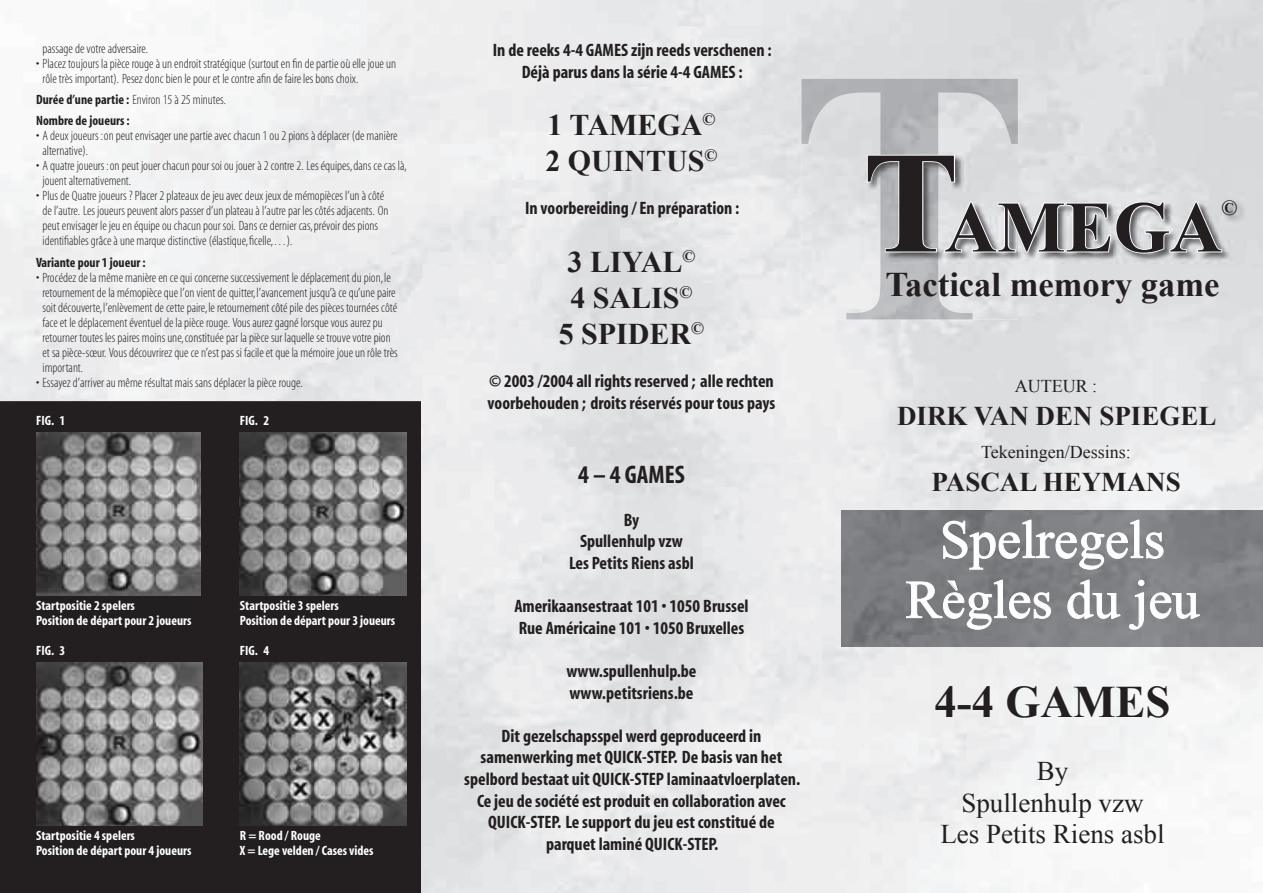
<style>
.page{position:relative;width:1263px;height:893px;background:#fff}
.page>*{position:absolute;margin:0;border:0;box-sizing:border-box;transform-origin:0 0}
.t1{font:700 72.3px "Times New Roman";color:#231f20}
.t2{font:54px/60px "Times New Roman";color:#fff;text-align:center}
.t3{font:700 45px "Times New Roman";color:#231f20}
.t4{font:700 34.5px "Times New Roman";color:#231f20}
.t5{font:700 30px/36px "Times New Roman";color:#231f20}
.t6{font:27px/31.5px "Times New Roman";color:#231f20;text-align:center}
.t7{font:700 27px "Times New Roman";color:#231f20}
.t8{font:25.5px "Myriad MM 700 300";color:#231f20}
.t9{font:700 21.6px "Times New Roman";color:#231f20}
.t10{font:18px/21.6px "Myriad MM 700 300";color:#231f20;text-align:center}
.t11{font:18px "Times New Roman";color:#231f20}
.t12{font:13.5px/15px "Myriad MM 215 300";color:#231f20}
.t13{font:13.5px/15px "Myriad MM 700 300";color:#fff}
.t14{font:13.5px "Myriad MM 700 300";color:#231f20}
.s1{font-family:"Myriad MM 700 300"}
.s2{font-size:144.75px}
</style>
<div class="page">
<img style="left:0;top:0;width:631px;height:893px">
<img style="left:801px;top:224px;width:217px;height:96px">
<img style="left:801px;top:78px;width:86px;height:146px">
<img style="left:887px;top:78px;width:131px;height:76px">
<img style="left:1018px;top:154px;width:228px;height:109px">
<img style="left:866px;top:254px;width:152px;height:9px">
<svg style="left:866px;top:154px;width:357px;height:100px;background:#c2c3c5"></svg>
<img style="left:842px;top:510px;width:421px;height:136px">
<svg style="left:942px;top:519px;width:222px;height:51px;background:#8f9194"></svg>
<svg style="left:906px;top:579px;width:145px;height:51px;background:#8c8d90"></svg>
<svg style="left:1067px;top:579px;width:54px;height:40px;background:#919396"></svg>
<svg style="left:1128px;top:579px;width:72px;height:51px;background:#909295"></svg>
<div style="left:0;top:402px;width:421px;height:491px;background:#231f20"></div>
<img style="left:36px;top:433px;width:164px;height:162px">
<img style="left:240px;top:433px;width:166px;height:162px">
<img style="left:36px;top:663px;width:166px;height:162px">
<img style="left:240px;top:663px;width:166px;height:162px">
<p class="t12" style="left:43px;top:41px;width:107px">passage de votre adversaire.</p>
<p class="t12" style="left:43px;top:56px;width:355px;text-indent:-6px">• Placez toujours la pièce rouge à un endroit stratégique (surtout en fin de partie où elle joue un rôle très important). Pesez donc bien le pour et le contre afin de faire les bons choix.</p>
<p class="t12" style="left:36px;top:93px;width:191px"><span class="s1">Durée d’une partie :</span> Environ 15 à 25 minutes.</p>
<p class="t14" style="left:36px;top:114px;width:95px">Nombre de joueurs :</p>
<p class="t12" style="left:43px;top:129px;width:357px;text-indent:-6px">• A deux joueurs : on peut envisager une partie avec chacun 1 ou 2 pions à déplacer (de manière alternative).</p>
<p class="t12" style="left:43px;top:159px;width:366px;text-indent:-6px">• A quatre joueurs : on peut jouer chacun pour soi ou jouer à 2 contre 2. Les équipes, dans ce cas là, jouent alternativement.</p>
<p class="t12" style="left:43px;top:189px;width:347px;text-indent:-6px">• Plus de Quatre joueurs ? Placer 2 plateaux de jeu avec deux jeux de mémopièces l’un à côté de l’autre. Les joueurs peuvent alors passer d’un plateau à l’autre par les côtés adjacents. On peut envisager le jeu en équipe ou chacun pour soi. Dans ce dernier cas, prévoir des pions identifiables grâce à une marque distinctive (élastique, ficelle,…).</p>
<p class="t14" style="left:36px;top:256px;width:111px">Variante pour 1 joueur :</p>
<p class="t12" style="left:43px;top:270px;width:357px;text-indent:-6px">• Procédez de la même manière en ce qui concerne successivement le déplacement du pion, le retournement de la mémopièce que l’on vient de quitter, l’avancement jusqu’à ce qu’une paire soit découverte, l’enlèvement de cette paire, le retournement côté pile des pièces tournées côté face et le déplacement éventuel de la pièce rouge. Vous aurez gagné lorsque vous aurez pu retourner toutes les paires moins une, constituée par la pièce sur laquelle se trouve votre pion et sa pièce-sœur. Vous découvrirez que ce n’est pas si facile et que la mémoire joue un rôle très important.</p>
<p class="t12" style="left:36px;top:375px;width:268px">• Essayez d’arriver au même résultat mais sans déplacer la pièce rouge.</p>
<p class="t13" style="left:36px;top:414px;width:31px">FIG. 1</p>
<p class="t13" style="left:240px;top:414px;width:31px">FIG. 2</p>
<p class="t13" style="left:36px;top:599px;width:157px">Startpositie 2 spelers<br>Position de départ pour 2 joueurs</p>
<p class="t13" style="left:240px;top:599px;width:157px">Startpositie 3 spelers<br>Position de départ pour 3 joueurs</p>
<p class="t13" style="left:36px;top:644px;width:31px">FIG. 3</p>
<p class="t13" style="left:240px;top:644px;width:31px">FIG. 4</p>
<p class="t13" style="left:36px;top:829px;width:157px">Startpositie 4 spelers<br>Position de départ pour 4 joueurs</p>
<p class="t13" style="left:240px;top:829px;width:135px">R = Rood / Rouge<br>X = Lege velden / Cases vides</p>
<h3 class="t10" style="left:493px;top:40px;width:280px">In de reeks 4-4 GAMES zijn reeds verschenen :<br>Déjà parus dans la série 4-4 GAMES :</h3>
<h3 class="t5" style="left:545px;top:107px;width:174px">1 TAMEGA<sup>©<br></sup>2 QUINTUS<sup>©</sup></h3>
<h3 class="t10" style="left:525px;top:199px;width:216px">In voorbereiding / En préparation :</h3>
<h3 class="t5" style="left:559px;top:244px;width:147px;text-align:center">3 LIYAL<sup>©<br></sup>4 SALIS<sup>©<br></sup>5 SPIDER<sup>©</sup></h3>
<h3 class="t10" style="left:488px;top:371px;width:289px;text-align:left">© 2003 /2004 all rights reserved ; alle rechten voorbehouden ; droits réservés pour tous pays</h3>
<h3 class="t8" style="left:578px;top:462px;width:108px">4 – 4 GAMES</h3>
<h3 class="t10" style="left:569px;top:510px;width:126px">By<br>Spullenhulp vzw<br>Les Petits Riens asbl</h3>
<h3 class="t10" style="left:514px;top:596px;width:236px;text-align:left">Amerikaansestraat 101 • 1050 Brussel<br>Rue Américaine 101 • 1050 Bruxelles</h3>
<h3 class="t10" style="left:566px;top:661px;width:131px;text-align:left">www.spullenhulp.be www.petitsriens.be</h3>
<p class="t10" style="left:464px;top:726px;width:338px">Dit gezelschapsspel werd geproduceerd in samenwerking met QUICK-STEP. De basis van het spelbord bestaat uit QUICK-STEP laminaatvloerplaten.<br>Ce jeu de société est produit en collaboration avec QUICK-STEP. Le support du jeu est constitué de parquet laminé QUICK-STEP.</p>
<h1 class="t1" style="left:862px;top:185px;width:361px"><span class="s2">T</span>AMEGA</h1>
<h3 class="t9" style="left:1222px;top:195px;width:18px">©</h3>
<h3 class="t4" style="left:885px;top:264px;width:336px">Tactical memory game</h3>
<h3 class="t11" style="left:1015px;top:376px;width:84px">AUTEUR :</h3>
<h3 class="t7" style="left:897px;top:401px;width:321px">DIRK VAN DEN SPIEGEL</h3>
<h3 class="t11" style="left:981px;top:441px;width:151px">Tekeningen/Dessins:</h3>
<h3 class="t7" style="left:931px;top:466px;width:251px">PASCAL HEYMANS</h3>
<h2 class="t2" style="left:905px;top:509px;width:295px">Spelregels<br>Règles du jeu</h2>
<h3 class="t3" style="left:934px;top:675px;width:238px">4-4 GAMES</h3>
<h3 class="t6" style="left:940px;top:755px;width:226px">By<br>Spullenhulp vzw<br>Les Petits Riens asbl</h3>
</div>
